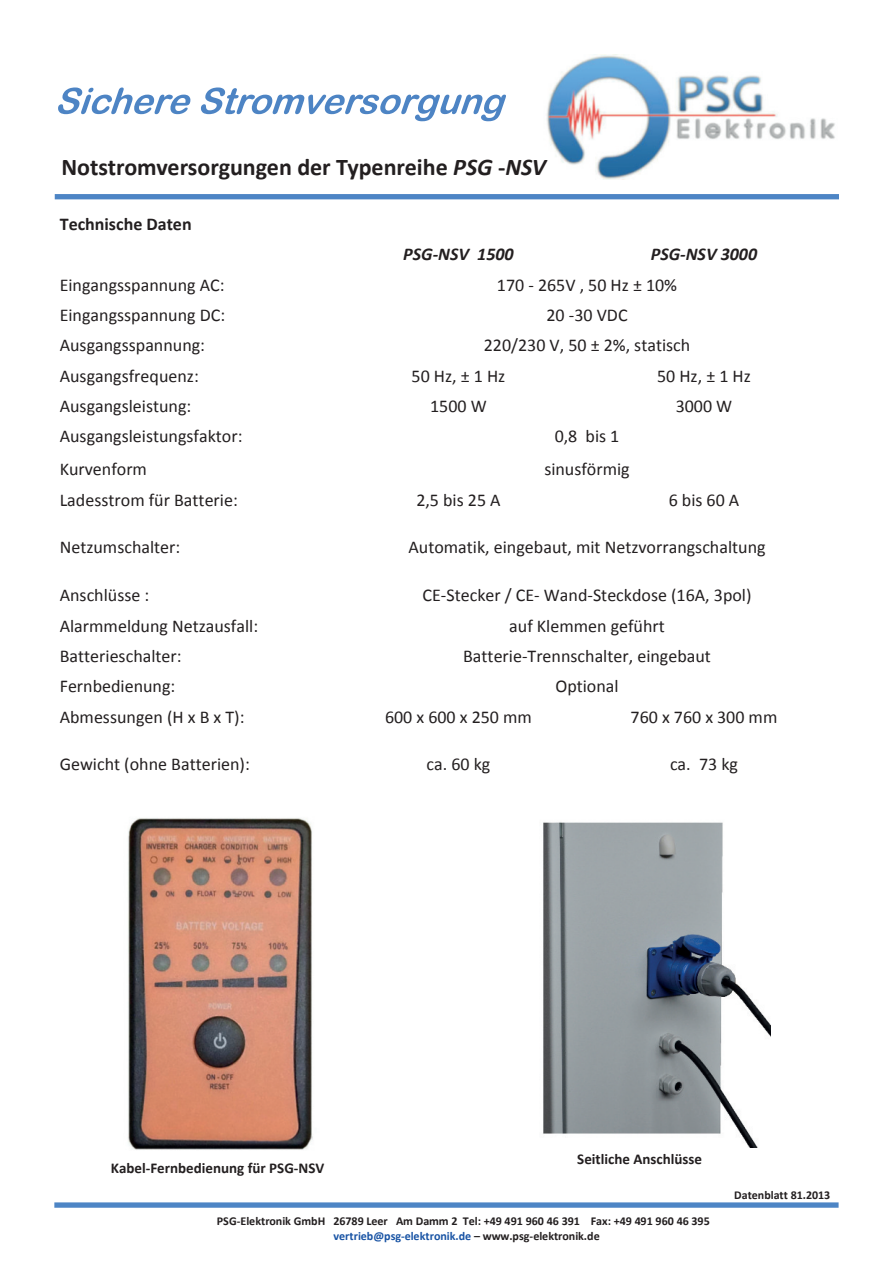
<style>
.page{position:relative;width:893px;height:1263px;background:#fff}
.page>*{position:absolute;margin:0;border:0;box-sizing:border-box;transform-origin:0 0}
.t1{font:700 24px "Calibri";color:#231f20}
.t2{font:18px "Calibri";color:#231f20}
.t3{font:italic 700 18px "Calibri";color:#231f20}
.t4{font:700 18px "Calibri";color:#231f20}
.t5{font:700 15px "Calibri";color:#231f20}
.t6{font:700 12px/14.5px "Calibri";color:#231f20;text-align:center}
.s1{font-style:italic}
.s2{color:#1853a4}
</style>
<div class="page">
<svg style="left:58px;top:87px;width:133px;height:27px"></svg>
<svg style="left:201px;top:87px;width:305px;height:34px"></svg>
<img style="left:546px;top:54px;width:289px;height:126px">
<div style="left:55px;top:194px;width:784px;height:5px;background:#4d85c5"></div>
<div style="left:54px;top:1202px;width:785px;height:6px;background:#4d85c5"></div>
<img style="left:543px;top:822px;width:227px;height:325px">
<img style="left:128px;top:818px;width:185px;height:332px">
<h1 class="t1" style="left:61px;top:157px;width:486px">Notstromversorgungen der Typenreihe <span class="s1">PSG</span> -<span class="s1">NSV</span></h1>
<p class="t4" style="left:60px;top:216px;width:133px">Technische Daten</p>
<p class="t3" style="left:403px;top:247px;width:112px">PSG-NSV 1500</p>
<p class="t3" style="left:651px;top:247px;width:108px">PSG-NSV 3000</p>
<p class="t2" style="left:60px;top:277px;width:166px">Eingangsspannung AC:</p>
<p class="t2" style="left:497px;top:277px;width:182px">170 - 265V , 50 Hz ± 10%</p>
<p class="t2" style="left:60px;top:307px;width:167px">Eingangsspannung DC:</p>
<p class="t2" style="left:546px;top:307px;width:83px">20 -30 VDC</p>
<p class="t2" style="left:60px;top:338px;width:147px">Ausgangsspannung:</p>
<p class="t2" style="left:484px;top:338px;width:208px">220/230 V, 50 ± 2%, statisch</p>
<p class="t2" style="left:60px;top:368px;width:141px">Ausgangsfrequenz:</p>
<p class="t2" style="left:412px;top:368px;width:95px">50 Hz, ± 1 Hz</p>
<p class="t2" style="left:657px;top:368px;width:95px">50 Hz, ± 1 Hz</p>
<p class="t2" style="left:60px;top:398px;width:133px">Ausgangsleistung:</p>
<p class="t2" style="left:430px;top:398px;width:58px">1500 W</p>
<p class="t2" style="left:676px;top:398px;width:58px">3000 W</p>
<p class="t2" style="left:60px;top:429px;width:184px">Ausgangsleistungsfaktor:</p>
<p class="t2" style="left:555px;top:429px;width:66px">0,8 bis 1</p>
<p class="t2" style="left:60px;top:462px;width:89px">Kurvenform</p>
<p class="t2" style="left:544px;top:462px;width:87px">sinusförmig</p>
<p class="t2" style="left:60px;top:492px;width:180px">Ladesstrom für Batterie:</p>
<p class="t2" style="left:416px;top:492px;width:86px">2,5 bis 25 A</p>
<p class="t2" style="left:669px;top:492px;width:72px">6 bis 60 A</p>
<p class="t2" style="left:60px;top:540px;width:122px">Netzumschalter:</p>
<p class="t2" style="left:408px;top:540px;width:359px">Automatik, eingebaut, mit Netzvorrangschaltung</p>
<p class="t2" style="left:60px;top:588px;width:91px">Anschlüsse :</p>
<p class="t2" style="left:423px;top:588px;width:330px">CE-Stecker / CE- Wand-Steckdose (16A, 3pol)</p>
<p class="t2" style="left:60px;top:618px;width:200px">Alarmmeldung Netzausfall:</p>
<p class="t2" style="left:509px;top:618px;width:157px">auf Klemmen geführt</p>
<p class="t2" style="left:60px;top:648px;width:123px">Batterieschalter:</p>
<p class="t2" style="left:463px;top:648px;width:249px">Batterie-Trennschalter, eingebaut</p>
<p class="t2" style="left:60px;top:679px;width:117px">Fernbedienung:</p>
<p class="t2" style="left:555px;top:679px;width:65px">Optional</p>
<p class="t2" style="left:60px;top:709px;width:186px">Abmessungen (H x B x T):</p>
<p class="t2" style="left:385px;top:709px;width:148px">600 x 600 x 250 mm</p>
<p class="t2" style="left:631px;top:709px;width:148px">760 x 760 x 300 mm</p>
<p class="t2" style="left:60px;top:757px;width:192px">Gewicht (ohne Batterien):</p>
<p class="t2" style="left:426px;top:757px;width:65px">ca. 60 kg</p>
<p class="t2" style="left:670px;top:757px;width:69px">ca. 73 kg</p>
<p class="t5" style="left:111px;top:1161px;width:215px">Kabel-Fernbedienung für PSG-NSV</p>
<p class="t5" style="left:577px;top:1153px;width:126px">Seitliche Anschlüsse</p>
<p class="t6" style="left:217px;top:1215px;width:495px">PSG-Elektronik GmbH 26789 Leer Am Damm 2 Tel: +49 491 960 46 391 Fax: +49 491 960 46 395 <span class="s2">vertrieb@psg-elektronik.de</span> – www.psg-elektronik.de</p>
<p class="t6" style="left:734px;top:1188px;width:98px">Datenblatt 81.2013</p>
</div>
